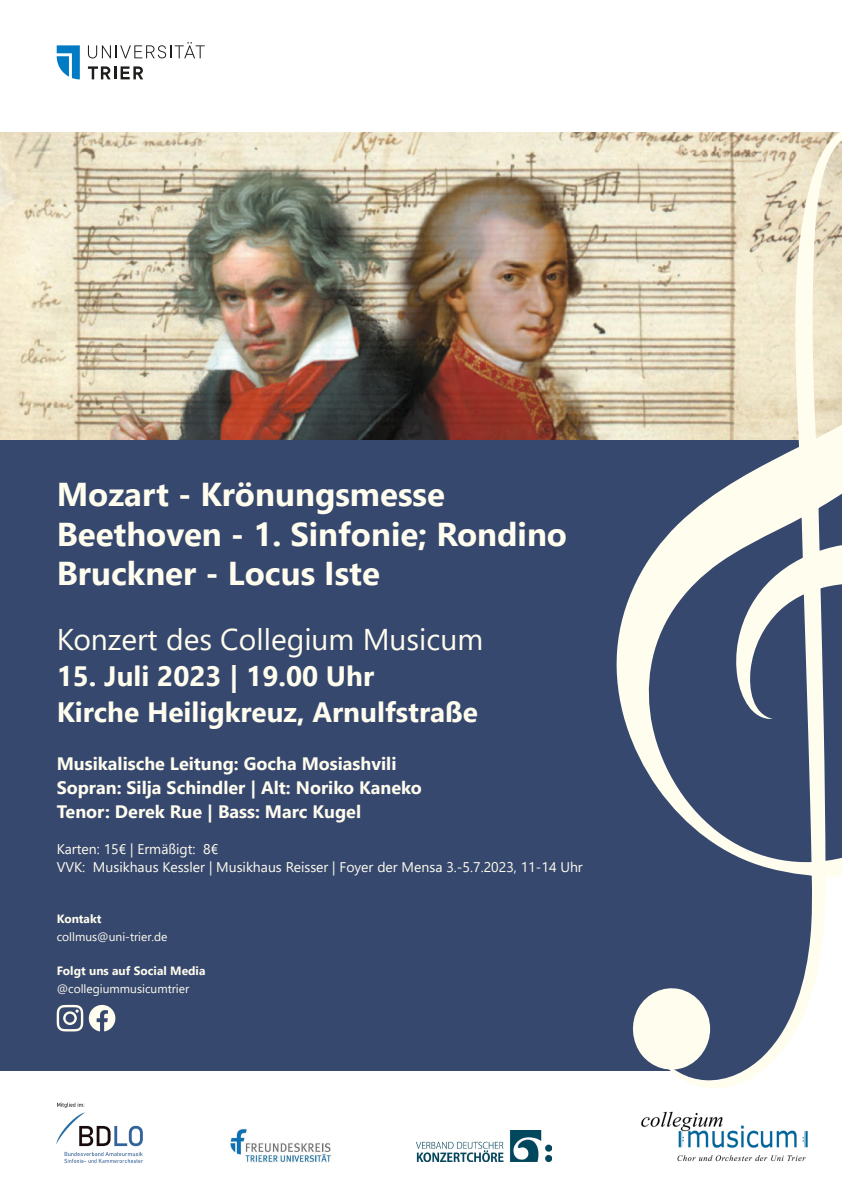
<style>
.page{position:relative;width:842px;height:1191px;background:#fff}
.page>*{position:absolute;margin:0;border:0;box-sizing:border-box;transform-origin:0 0}
.t1{font:700 33px/39.6px "Segoe UI";color:#fffdee}
.t2{font:30px "Segoe UI";color:#fffdee}
.t3{font:700 28px/36px "Segoe UI";color:#fffdee}
.t4{font:700 18px/24px "Segoe UI";color:#fffdee}
.t5{font:14px/18px "Segoe UI";color:#fffdee}
.t6{font:12px "Segoe UI";color:#fffdee}
.t7{font:700 12px "Segoe UI";color:#fffdee}
</style>
<div class="page">
<img style="left:0;top:133px;width:613px;height:307px">
<svg style="left:57px;top:45px;width:23px;height:34px"></svg>
<svg style="left:88px;top:42px;width:117px;height:16px"></svg>
<svg style="left:88px;top:66px;width:55px;height:13px"></svg>
<div style="left:0;top:440px;width:842px;height:630px;background:#37486f"></div>
<svg style="left:613px;top:131px;width:229px;height:957px"></svg>
<img style="left:229px;top:1128px;width:102px;height:34px">
<img style="left:416px;top:1130px;width:135px;height:31px">
<img style="left:57px;top:1102px;width:86px;height:61px">
<img style="left:641px;top:1111px;width:167px;height:51px">
<svg style="left:89px;top:1005px;width:26px;height:26px"></svg>
<svg style="left:57px;top:1005px;width:26px;height:26px"></svg>
<h1 class="t1" style="left:57px;top:472px;width:512px">Mozart - Krönungsmesse<br>Beethoven - 1. Sinfonie; Rondino<br>Bruckner - Locus Iste</h1>
<h2 class="t2" style="left:57px;top:611px;width:428px">Konzert des Collegium Musicum</h2>
<h3 class="t3" style="left:57px;top:655px;width:423px">15. Juli 2023 | 19.00 Uhr<br>Kirche Heiligkreuz, Arnulfstraße</h3>
<p class="t4" style="left:57px;top:750px;width:367px">Musikalische Leitung: Gocha Mosiashvili<br>Sopran: Silja Schindler | Alt: Noriko Kaneko<br>Tenor: Derek Rue | Bass: Marc Kugel</p>
<p class="t5" style="left:57px;top:838px;width:528px">Karten: 15€ | Ermäßigt: 8€<br>VVK: Musikhaus Kessler | Musikhaus Reisser | Foyer der Mensa 3.-5.7.2023, 11-14 Uhr</p>
<p class="t7" style="left:57px;top:907px;width:46px">Kontakt</p>
<p class="t6" style="left:57px;top:925px;width:112px">collmus@uni-trier.de</p>
<p class="t7" style="left:57px;top:959px;width:150px">Folgt uns auf Social Media</p>
<p class="t6" style="left:57px;top:977px;width:134px">@collegiummusicumtrier</p>
</div>
